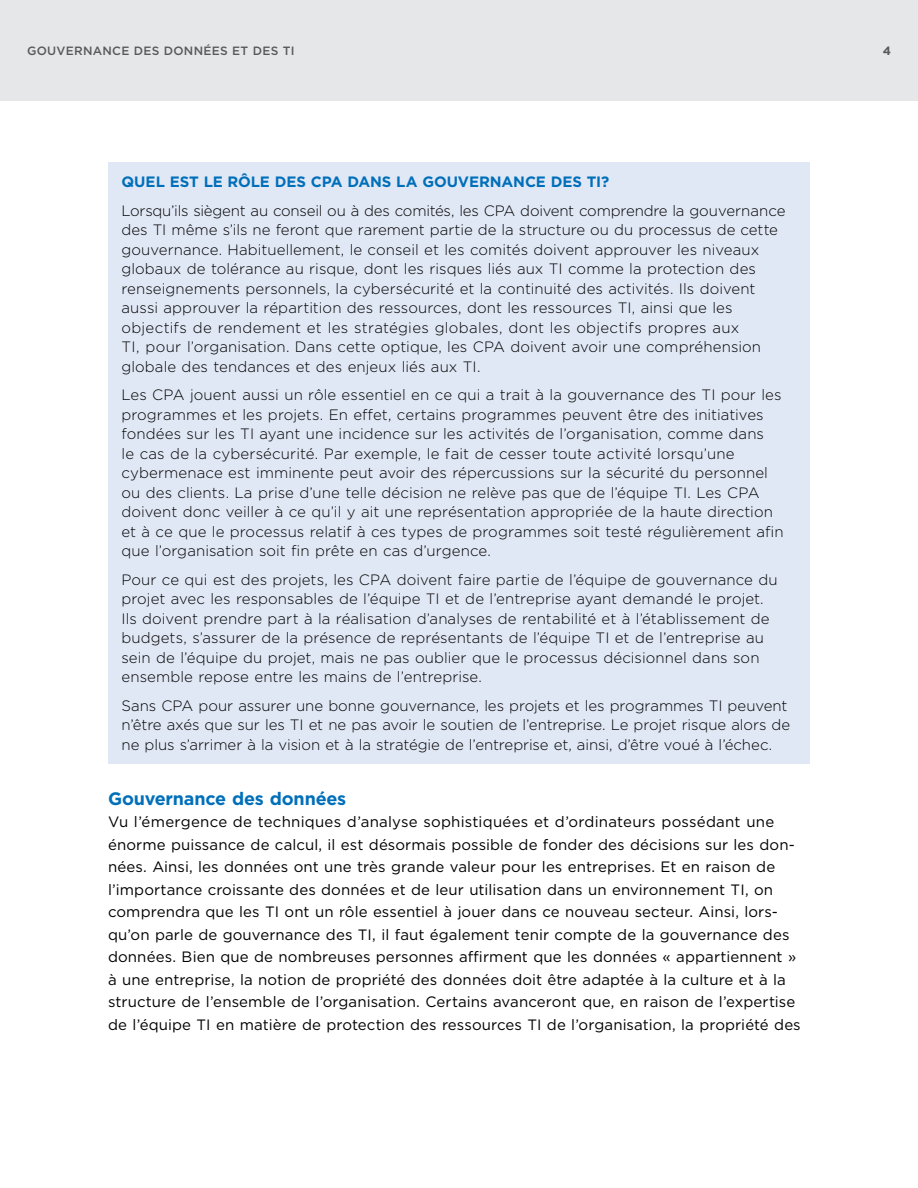
<style>
.page{position:relative;width:918px;height:1188px;background:#fff}
.page>*{position:absolute;margin:0;border:0;box-sizing:border-box;transform-origin:0 0}
.t1{font:700 18px "Gotham";letter-spacing:-.01em;color:#006fba}
.t2{font:300 15px/19.5px "Gotham";letter-spacing:.005em;color:#000}
.t3{font:15px/22.5px "Gotham";letter-spacing:.005em;color:#000}
.t4{font:700 15px "Gotham";letter-spacing:-.005em;color:#006fba}
.t5{font:500 12px "Gotham";letter-spacing:.025em;color:#58595b}
.t6{font:700 12px "Gotham";color:#58595b}
</style>
<div class="page">
<div style="left:0;top:0;width:918px;height:101px;background:#e6e7e8"></div>
<div style="left:108px;top:162px;width:702px;height:602px;background:#e1e8f5"></div>
<p class="t5" style="left:27px;top:43px;width:269px">GOUVERNANCE DES DONNÉES ET DES TI</p>
<p class="t6" style="left:883px;top:43px;width:10px">4</p>
<h3 class="t4" style="left:122px;top:172px;width:489px">QUEL EST LE RÔLE DES CPA DANS LA GOUVERNANCE DES TI?</h3>
<p class="t2" style="left:122px;top:201px;width:666px">Lorsqu’ils siègent au conseil ou à des comités, les CPA doivent comprendre la gouvernance des TI même s’ils ne feront que rarement partie de la structure ou du processus de cette gouvernance. Habituellement, le conseil et les comités doivent approuver les niveaux globaux de tolérance au risque, dont les risques liés aux TI comme la protection des renseignements personnels, la cybersécurité et la continuité des activités. Ils doivent aussi approuver la répartition des ressources, dont les ressources TI, ainsi que les objectifs de rendement et les stratégies globales, dont les objectifs propres aux<br>TI, pour l’organisation. Dans cette optique, les CPA doivent avoir une compréhension globale des tendances et des enjeux liés aux TI.</p>
<p class="t2" style="left:122px;top:385px;width:664px">Les CPA jouent aussi un rôle essentiel en ce qui a trait à la gouvernance des TI pour les programmes et les projets. En effet, certains programmes peuvent être des initiatives fondées sur les TI ayant une incidence sur les activités de l’organisation, comme dans<br>le cas de la cybersécurité. Par exemple, le fait de cesser toute activité lorsqu’une cybermenace est imminente peut avoir des répercussions sur la sécurité du personnel ou des clients. La prise d’une telle décision ne relève pas que de l’équipe TI. Les CPA doivent donc veiller à ce qu’il y ait une représentation appropriée de la haute direction et à ce que le processus relatif à ces types de programmes soit testé régulièrement afin que l’organisation soit fin prête en cas d’urgence.</p>
<p class="t2" style="left:122px;top:570px;width:658px">Pour ce qui est des projets, les CPA doivent faire partie de l’équipe de gouvernance du projet avec les responsables de l’équipe TI et de l’entreprise ayant demandé le projet.<br>Ils doivent prendre part à la réalisation d’analyses de rentabilité et à l’établissement de budgets, s’assurer de la présence de représentants de l’équipe TI et de l’entreprise au sein de l’équipe du projet, mais ne pas oublier que le processus décisionnel dans son ensemble repose entre les mains de l’entreprise.</p>
<p class="t2" style="left:122px;top:696px;width:670px">Sans CPA pour assurer une bonne gouvernance, les projets et les programmes TI peuvent n’être axés que sur les TI et ne pas avoir le soutien de l’entreprise. Le projet risque alors de ne plus s’arrimer à la vision et à la stratégie de l’entreprise et, ainsi, d’être voué à l’échec.</p>
<h3 class="t1" style="left:108px;top:787px;width:240px">Gouvernance des données</h3>
<p class="t3" style="left:108px;top:811px;width:694px">Vu l’émergence de techniques d’analyse sophistiquées et d’ordinateurs possédant une énorme puissance de calcul, il est désormais possible de fonder des décisions sur les don&shy;nées. Ainsi, les données ont une très grande valeur pour les entreprises. Et en raison de l’importance croissante des données et de leur utilisation dans un environnement TI, on comprendra que les TI ont un rôle essentiel à jouer dans ce nouveau secteur. Ainsi, lors&shy;qu’on parle de gouvernance des TI, il faut également tenir compte de la gouvernance des données. Bien que de nombreuses personnes affirment que les données « appartiennent » à une entreprise, la notion de propriété des données doit être adaptée à la culture et à la structure de l’ensemble de l’organisation. Certains avanceront que, en raison de l’expertise de l’équipe TI en matière de protection des ressources TI de l’organisation, la propriété des</p>
</div>
